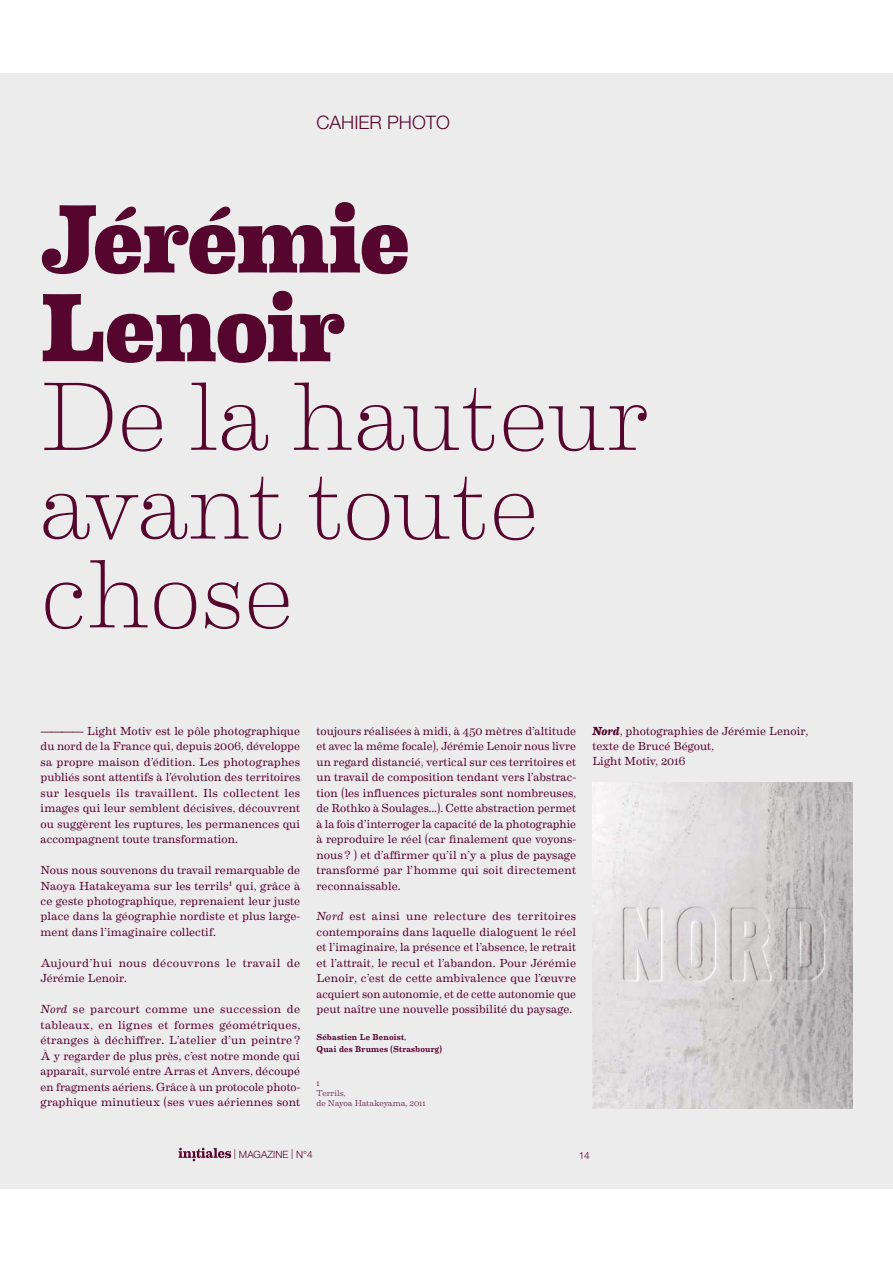
<style>
.page{position:relative;width:893px;height:1263px;background:#fff}
.page>*{position:absolute;margin:0;border:0;box-sizing:border-box;transform-origin:0 0}
.t1{font:100 97.35px/88.8px "Eames Century Modern";letter-spacing:-.005em;color:#56052f}
.t2{font:800 97.35px/88.8px "Eames Century Modern";letter-spacing:-.005em;color:#56052f}
.t3{font:300 18.6px "Helvetica Neue LT";color:#56052f}
.t4{font:11.7px/15.5px "Eames Century Modern";letter-spacing:.005em;color:#560230;text-align:justify}
.t5{font:11.7px/15.5px "Eames Century Modern";letter-spacing:.025em;color:#560230}
.t6{font:300 10.05px "Helvetica Neue LT";color:#56052f}
.t7{font:500 8.55px/11.4px "Eames Century Modern";letter-spacing:.03em;color:#560230}
.t8{font:300 8.55px/10.4px "Eames Century Modern";color:#560230}
.s1{font-style:italic}
.s2{font-weight:700;font-style:italic}
</style>
<div class="page">
<div style="left:0;top:74px;width:893px;height:1115px;background:#edeced"></div>
<img style="left:592px;top:782px;width:260px;height:326px">
<svg style="left:179px;top:1148px;width:52px;height:13px"></svg>
<h2 class="t3" style="left:316px;top:115px;width:135px">CAHIER PHOTO</h2>
<h1 class="t2" style="left:41px;top:188px;width:371px">Jérémie<br>Lenoir</h1>
<h1 class="t1" style="left:41px;top:365px;width:611px">De la hauteur avant toute chose</h1>
<p class="t4" style="left:41px;top:724px;width:261px">———— Light Motiv est le pôle photographique du nord de la France qui, depuis 2006, développe sa propre maison d’édition. Les photographes publiés sont attentifs à l’évolution des territoires sur lesquels ils travaillent. Ils collectent les images qui leur semblent décisives, découvrent ou suggèrent les ruptures, les permanences qui accompagnent toute transformation.</p>
<p class="t4" style="left:41px;top:863px;width:261px">Nous nous souvenons du travail remarquable de Naoya Hatakeyama sur les terrils1 qui, grâce à ce geste photographique, reprenaient leur juste place dans la géographie nordiste et plus large&shy;ment dans l’imaginaire collectif.</p>
<p class="t5" style="left:41px;top:956px;width:261px">Aujourd’hui nous découvrons le travail de<br>Jérémie Lenoir.</p>
<p class="t4" style="left:41px;top:1003px;width:261px"><span class="s1">Nord</span> se parcourt comme une succession de tableaux, en lignes et formes géométriques, étranges à déchiffrer. L’atelier d’un peintre ?<br>À y regarder de plus près, c’est notre monde qui apparaît, survolé entre Arras et Anvers, découpé en fragments aériens. Grâce à un protocole photo&shy;graphique minutieux (ses vues aériennes sont</p>
<p class="t4" style="left:316px;top:724px;width:261px">toujours réalisées à midi, à 450 mètres d’altitude et avec la même focale), Jérémie Lenoir nous livre un regard distancié, vertical sur ces territoires et un travail de composition tendant vers l’abstrac&shy;tion (les influences picturales sont nombreuses, de Rothko à Soulages…). Cette abstraction permet à la fois d’interroger la capacité de la photographie à reproduire le réel (car finalement que voyons&shy;nous ? ) et d’affirmer qu’il n’y a plus de paysage transformé par l’homme qui soit directement reconnaissable.</p>
<p class="t4" style="left:316px;top:910px;width:261px"><span class="s1">Nord</span> est ainsi une relecture des territoires contemporains dans laquelle dialoguent le réel et l’imaginaire, la présence et l’absence, le retrait et l’attrait, le recul et l’abandon. Pour Jérémie Lenoir, c’est de cette ambivalence que l’œuvre acquiert son autonomie, et de cette autonomie que peut naître une nouvelle possibilité du paysage.</p>
<p class="t7" style="left:316px;top:1032px;width:127px">Sébastien Le Benoist,<br>Quai des Brumes (Strasbourg)</p>
<p class="t8" style="left:316px;top:1078px;width:111px">1<br>Terrils,<br>de Nayoa Hatakeyama, 2011</p>
<p class="t4" style="left:592px;top:724px;width:217px;text-align:left"><span class="s2">Nord</span>, photographies de Jérémie Lenoir, texte de Brucé Bégout,<br>Light Motiv, 2016</p>
<p class="t6" style="left:234px;top:1151px;width:80px">| MAGAZINE | N°4</p>
<p class="t6" style="left:579px;top:1151px;width:13px">14</p>
</div>
